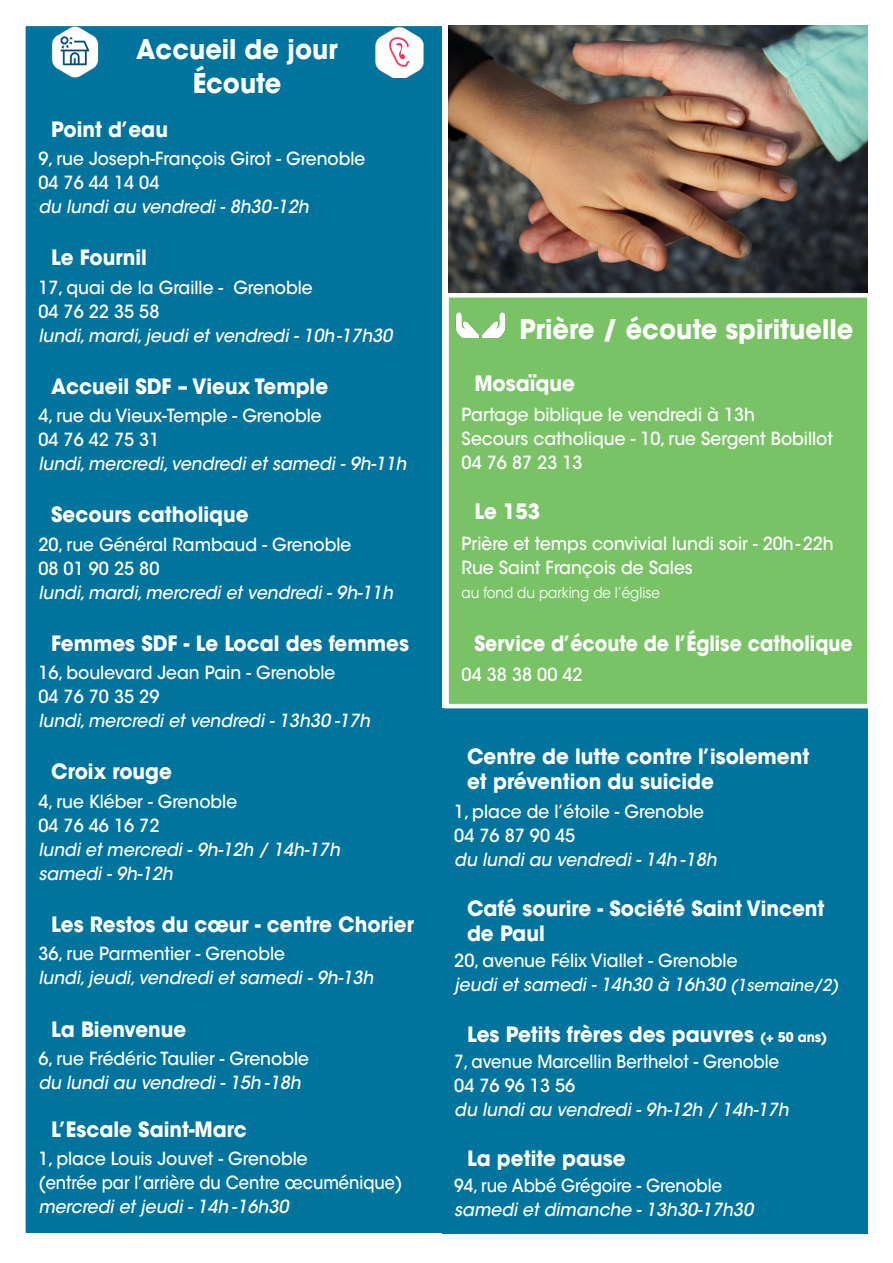
<style>
.page{position:relative;width:893px;height:1263px;background:#fff}
.page>*{position:absolute;margin:0;border:0;box-sizing:border-box;transform-origin:0 0}
.Titre{font:700 27px/34.5px "ITC Avant Garde Std";color:#fff;text-align:center;scale:.95 1}
.Intertitre{font:700 21px/25.5px "ITC Avant Garde Std";color:#fff;scale:.95 1}
.Intertitre-2{font:700 21px "ITC Avant Garde Std";color:#fff;scale:.9 1}
.TXT{font:500 18px/24px "ITC Avant Garde Std";color:#fff;scale:.95 1}
.horaires{font:italic 500 18px "ITC Avant Garde Std";color:#fff;scale:.95 1}
.TXT-2{font:italic 500 18px/24px "ITC Avant Garde Std";color:#fff;scale:.95 1}
.TXT-3{font:500 18px "ITC Avant Garde Std";color:#fff;scale:.91 1}
.Intertitre-3{font:500 18px "ITC Avant Garde Std";color:#fff;scale:.95 1}
.TXT-4{font:15px "ITC Avant Garde Std";color:#fff;scale:.9 1}
.s1{font-style:normal}
.s2{font-size:16.5px}
.s3{font-size:13.5px}
</style>
<div class="page">
<img style="left:449px;top:26px;width:418px;height:267px">
<div style="left:23px;top:24px;width:421px;height:1211px;background:#00749c"></div>
<div style="left:21px;top:22px;width:425px;height:1215px;border:4px solid #fff"></div>
<div style="left:441px;top:708px;width:426px;height:525px;background:#00749c"></div>
<img style="left:370px;top:24px;width:58px;height:54px">
<div style="left:447px;top:295px;width:422px;height:411px;background:#79c366"></div>
<div style="left:444px;top:293px;width:428px;height:415px;border:4px solid #fff"></div>
<img style="left:448px;top:302px;width:58px;height:36px">
<img style="left:46px;top:24px;width:58px;height:54px">
<p class="Titre" style="left:136px;top:32px;width:214px">Accueil de jour<br>Écoute</p>
<p class="Intertitre" style="left:51px;top:116px;width:124px">Point d’eau</p>
<p class="TXT" style="left:38px;top:147px;width:346px">9, rue Joseph-François Girot - Grenoble</p>
<p class="TXT" style="left:38px;top:171px;width:129px">04 76 44 14 04</p>
<p class="horaires" style="left:38px;top:195px;width:286px">du lundi au vendredi - 8h30-12h</p>
<p class="Intertitre" style="left:51px;top:245px;width:102px">Le Fournil</p>
<p class="Intertitre-3" style="left:38px;top:276px;width:290px">17, quai de la Graille - Grenoble</p>
<p class="TXT-2" style="left:38px;top:299px;width:374px"><span class="s1">04 76 22 35 58<br></span>lundi, mardi, jeudi et vendredi - 10h-17h30</p>
<p class="Intertitre" style="left:51px;top:373px;width:293px">Accueil SDF – Vieux Temple</p>
<p class="TXT" style="left:38px;top:404px;width:300px">4, rue du Vieux-Temple - Grenoble</p>
<p class="TXT" style="left:38px;top:428px;width:129px">04 76 42 75 31</p>
<p class="horaires" style="left:38px;top:452px;width:389px">lundi, mercredi, vendredi et samedi - 9h-11h</p>
<p class="Intertitre" style="left:51px;top:502px;width:209px">Secours catholique</p>
<p class="TXT" style="left:38px;top:532px;width:331px">20, rue Général Rambaud - Grenoble</p>
<p class="TXT" style="left:38px;top:556px;width:129px">08 01 90 25 80</p>
<p class="horaires" style="left:38px;top:581px;width:375px">lundi, mardi, mercredi et vendredi - 9h-11h</p>
<p class="Intertitre" style="left:51px;top:630px;width:378px">Femmes SDF - Le Local des femmes</p>
<p class="TXT" style="left:38px;top:661px;width:314px">16, boulevard Jean Pain - Grenoble</p>
<p class="TXT" style="left:38px;top:685px;width:129px">04 76 70 35 29</p>
<p class="horaires" style="left:38px;top:709px;width:351px">lundi, mercredi et vendredi - 13h30 -17h</p>
<p class="Intertitre" style="left:51px;top:759px;width:129px">Croix rouge</p>
<p class="TXT" style="left:38px;top:789px;width:211px">4, rue Kléber - Grenoble</p>
<p class="TXT" style="left:38px;top:813px;width:129px">04 76 46 16 72</p>
<p class="horaires" style="left:38px;top:838px;width:319px">lundi et mercredi - 9h-12h / 14h-17h</p>
<p class="horaires" style="left:38px;top:862px;width:143px">samedi - 9h-12h</p>
<p class="Intertitre" style="left:51px;top:911px;width:384px">Les Restos du cœur - centre Chorier</p>
<p class="TXT" style="left:38px;top:942px;width:261px">36, rue Parmentier - Grenoble</p>
<p class="horaires" style="left:38px;top:966px;width:354px">lundi, jeudi, vendredi et samedi - 9h-13h</p>
<p class="Intertitre" style="left:51px;top:1016px;width:144px">La Bienvenue</p>
<p class="TXT" style="left:38px;top:1046px;width:286px">6, rue Frédéric Taulier - Grenoble</p>
<p class="horaires" style="left:38px;top:1071px;width:278px">du lundi au vendredi - 15h <span class="s1">-</span>18h</p>
<p class="Intertitre" style="left:51px;top:1116px;width:208px">L’Escale Saint-Marc</p>
<p class="TXT" style="left:38px;top:1146px;width:385px">1, place Louis Jouvet - Grenoble<br>(entrée par l’arrière du Centre œcuménique)</p>
<p class="horaires" style="left:38px;top:1195px;width:265px">mercredi et jeudi - 14h <span class="s1">-</span>16h30</p>
<p class="Titre" style="left:519px;top:311px;width:353px">Prière / écoute spirituelle</p>
<p class="Intertitre" style="left:474px;top:370px;width:108px">Mosaïque</p>
<p class="TXT" style="left:462px;top:403px;width:310px">Partage biblique le vendredi à 13h</p>
<p class="TXT" style="left:462px;top:427px;width:392px">Secours catholique - 10, rue Sergent Bobillot</p>
<p class="TXT" style="left:462px;top:451px;width:129px">04 76 87 23 13</p>
<p class="Intertitre" style="left:474px;top:499px;width:71px">Le 153</p>
<p class="TXT" style="left:462px;top:531px;width:393px">Prière et temps convivial lundi soir - 20h-22h</p>
<p class="TXT" style="left:462px;top:555px;width:245px">Rue Saint François de Sales</p>
<p class="TXT-4" style="left:462px;top:583px;width:222px">au fond du parking de l’église</p>
<p class="Intertitre-2" style="left:474px;top:629px;width:422px">Service d’écoute de l’Église catholique</p>
<p class="TXT" style="left:462px;top:663px;width:129px">04 38 38 00 42</p>
<p class="Intertitre" style="left:467px;top:743px;width:362px">Centre de lutte contre l’isolement et prévention du suicide</p>
<p class="TXT" style="left:454px;top:799px;width:264px">1, place de l’étoile - Grenoble</p>
<p class="TXT" style="left:454px;top:823px;width:129px">04 76 87 90 45</p>
<p class="horaires" style="left:454px;top:848px;width:278px">du lundi au vendredi - 14h <span class="s1">-</span>18h</p>
<p class="Intertitre" style="left:467px;top:895px;width:378px">Café sourire - Société Saint Vincent de Paul</p>
<p class="TXT" style="left:454px;top:949px;width:300px">20, avenue Félix Viallet - Grenoble</p>
<p class="horaires" style="left:454px;top:974px;width:406px">jeudi et samedi - 14h30 à 16h30 <span class="s2">(1semaine/2)</span></p>
<p class="Intertitre" style="left:467px;top:1021px;width:381px">Les Petits frères des pauvres <span class="s3">(+ 50 ans)</span></p>
<p class="TXT-3" style="left:454px;top:1050px;width:358px">7, avenue Marcellin Berthelot - Grenoble</p>
<p class="TXT-2" style="left:454px;top:1073px;width:354px"><span class="s1">04 76 96 13 56<br></span>du lundi au vendredi - 9h-12h / 14h-17h</p>
<p class="Intertitre" style="left:467px;top:1145px;width:168px">La petite pause</p>
<p class="TXT-2" style="left:454px;top:1174px;width:316px"><span class="s1">94, rue Abbé Grégoire - Grenoble </span>samedi et dimanche - 13h30-17h30</p>
</div>
